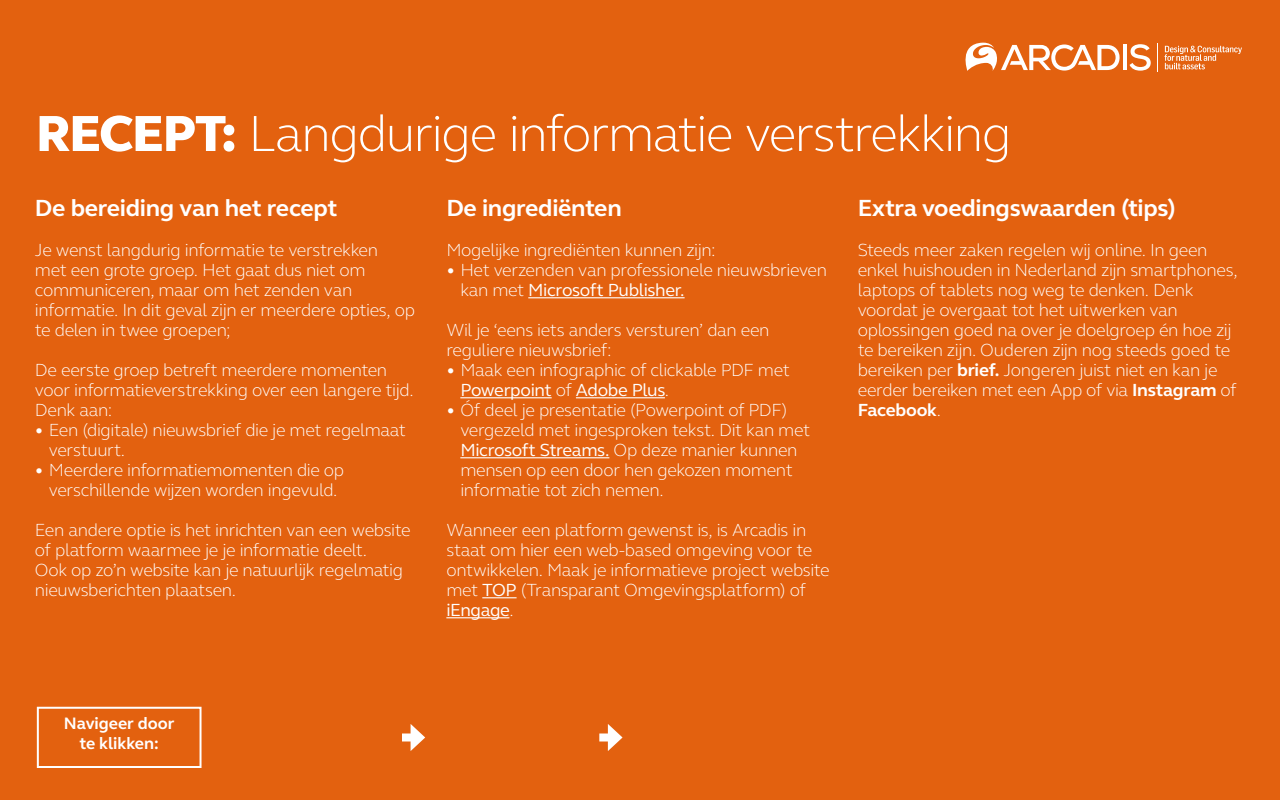
<style>
.page{position:relative;width:1280px;height:800px;background:#e3610f}
.page>*{position:absolute;margin:0;border:0;box-sizing:border-box;transform-origin:0 0}
.t1{font:300 52px "FS Elliot Pro";letter-spacing:-.035em;color:#fff}
.t2{font:700 24px "FS Elliot Pro";letter-spacing:-.015em;color:#fff}
.t3{font:300 18px/20px "FS Elliot Pro";letter-spacing:-.02em;color:#fff}
.t4{font:700 17px/20.4px "FS Elliot Pro";color:#fff;text-align:center}
.s1{font-weight:800}
.s2{font-weight:400}
.s3{font-weight:700}
</style>
<div class="page">
<svg style="left:1164px;top:46px;width:78px;height:23px"></svg>
<hr style="left:1123px;top:45px;width:4px;height:25px;background:#fff">
<svg style="left:1130px;top:44px;width:21px;height:27px"></svg>
<svg style="left:966px;top:43px;width:154px;height:28px"></svg>
<svg style="left:1157px;top:43px;width:1px;height:29px"></svg>
<div style="left:402px;top:734px;width:14px;height:8px;background:#fff"></div>
<svg style="left:411px;top:724px;width:14px;height:27px"></svg>
<hr style="left:528px;top:297px;width:157px;height:1px;background:#fff">
<hr style="left:460px;top:397px;width:92px;height:1px;background:#fff">
<hr style="left:576px;top:397px;width:89px;height:1px;background:#fff">
<hr style="left:460px;top:457px;width:149px;height:1px;background:#fff">
<hr style="left:482px;top:597px;width:35px;height:1px;background:#fff">
<hr style="left:446px;top:617px;width:63px;height:1px;background:#fff">
<div style="left:37px;top:707px;width:165px;height:61px;border:2px solid #fff"></div>
<div style="left:599px;top:734px;width:15px;height:8px;background:#fff"></div>
<svg style="left:608px;top:724px;width:15px;height:27px"></svg>
<h1 class="t1" style="left:36px;top:99px;width:977px"><span class="s1">RECEPT:</span> Langdurige informatie verstrekking</h1>
<h2 class="t2" style="left:35px;top:192px;width:304px">De bereiding van het recept</h2>
<p class="t3" style="left:35px;top:239px;width:382px">Je wenst langdurig informatie te verstrekken<br>met een grote groep. Het gaat dus niet om communiceren, maar om het zenden van informatie. In dit geval zijn er meerdere opties, op te delen in twee groepen;</p>
<p class="t3" style="left:35px;top:359px;width:380px">De eerste groep betreft meerdere momenten voor informatieverstrekking over een langere tijd.<br>Denk aan:</p>
<p class="t3" style="left:49px;top:419px;width:358px;text-indent:-14px">• Een (digitale) nieuwsbrief die je met regelmaat verstuurt.</p>
<p class="t3" style="left:35px;top:459px;width:311px;text-align:center">• Meerdere informatiemomenten die op verschillende wijzen worden ingevuld.</p>
<p class="t3" style="left:35px;top:519px;width:377px">Een andere optie is het inrichten van een website of platform waarmee je je informatie deelt.<br>Ook op zo’n website kan je natuurlijk regelmatig nieuwsberichten plaatsen.</p>
<h2 class="t2" style="left:446px;top:192px;width:177px">De ingrediënten</h2>
<p class="t3" style="left:446px;top:239px;width:271px">Mogelijke ingrediënten kunnen zijn:</p>
<p class="t3" style="left:460px;top:259px;width:368px;text-indent:-14px">• Het verzenden van professionele nieuwsbrieven kan met <span class="s2">Microsoft Publisher.</span></p>
<p class="t3" style="left:446px;top:319px;width:325px">Wil je ‘eens iets anders versturen’ dan een reguliere nieuwsbrief:</p>
<p class="t3" style="left:460px;top:359px;width:331px;text-indent:-14px">• Maak een infographic of clickable PDF met<br><span class="s2">Powerpoint</span> of <span class="s2">Adobe Plus</span>.</p>
<p class="t3" style="left:460px;top:399px;width:351px;text-indent:-14px">• Óf deel je presentatie (Powerpoint of PDF) vergezeld met ingesproken tekst. Dit kan met <span class="s2">Microsoft Streams.</span> Op deze manier kunnen mensen op een door hen gekozen moment informatie tot zich nemen.</p>
<p class="t3" style="left:446px;top:519px;width:385px">Wanneer een platform gewenst is, is Arcadis in staat om hier een web-based omgeving voor te ontwikkelen. Maak je informatieve project website met <span class="s2">TOP</span> (Transparant Omgevingsplatform) of <span class="s2">iEngage</span>.</p>
<h2 class="t2" style="left:858px;top:192px;width:320px">Extra voedingswaarden (tips)</h2>
<p class="t3" style="left:858px;top:239px;width:381px">Steeds meer zaken regelen wij online. In geen enkel huishouden in Nederland zijn smartphones, laptops of tablets nog weg te denken. Denk voordat je overgaat tot het uitwerken van oplossingen goed na over je doelgroep én hoe zij te bereiken zijn. Ouderen zijn nog steeds goed te bereiken per <span class="s3">brief.</span> Jongeren juist niet en kan je eerder bereiken met een App of via <span class="s3">Instagram</span> of <span class="s3">Facebook</span>.</p>
<p class="t4" style="left:64px;top:712px;width:112px">Navigeer door te klikken:</p>
</div>
